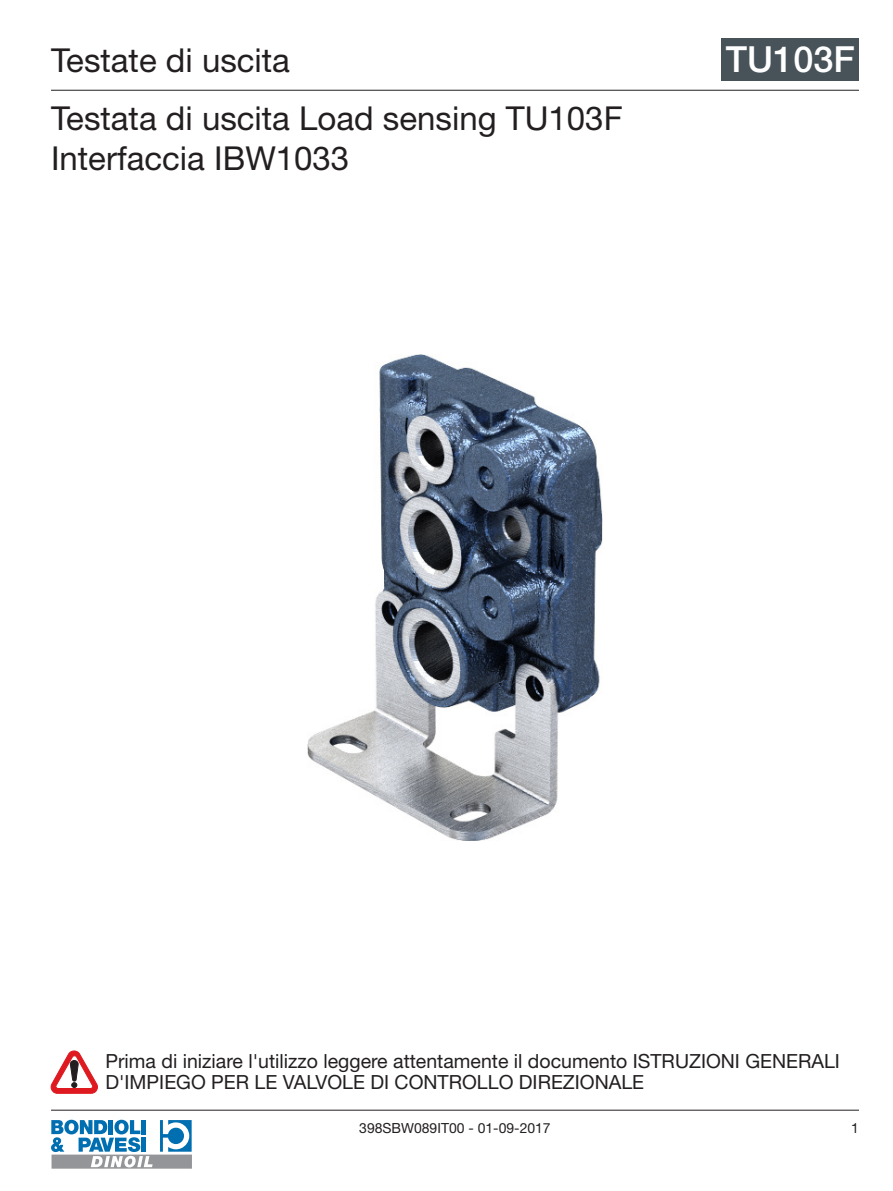
<style>
.page{position:relative;width:893px;height:1191px;background:#fff}
.page>*{position:absolute;margin:0;border:0;box-sizing:border-box;transform-origin:0 0}
.t1{font:500 36px "Helvetica Neue LT Std";color:#fff}
.blocco_disegno{font:33px/39.6px "Helvetica Neue LT Std";color:#231f20}
.mastro_testata{font:33px "Helvetica Neue LT Std";color:#231f20}
.blocco_disegno-2{font:19.5px/21px "Helvetica Neue LT Std";color:#231f20}
.codice{font:13.95px "Helvetica Neue LT Std";color:#231f20}
.numero_pagina{font:13.95px "Helvetica Neue LT Std";color:#231f20}
</style>
<div class="page">
<hr style="left:51px;top:90px;width:808px;height:1px;background:#231f20">
<hr style="left:51px;top:1109px;width:808px;height:1px;background:#231f20">
<svg style="left:51px;top:1119px;width:141px;height:49px"></svg>
<div style="left:721px;top:38px;width:138px;height:43px;background:#475359"></div>
<img style="left:308px;top:354px;width:294px;height:487px">
<svg style="left:51px;top:1050px;width:47px;height:43px"></svg>
<p class="mastro_testata" style="left:51px;top:41px;width:240px">Testate di uscita</p>
<p class="t1" style="left:726px;top:38px;width:130px">TU103F</p>
<p class="blocco_disegno" style="left:51px;top:98px;width:573px">Testata di uscita Load sensing TU103F<br>Interfaccia IBW1033</p>
<p class="blocco_disegno-2" style="left:105px;top:1050px;width:736px">Prima di iniziare l'utilizzo leggere attentamente il documento ISTRUZIONI GENERALI<br>D'IMPIEGO PER LE VALVOLE DI CONTROLLO DIREZIONALE</p>
<p class="codice" style="left:359px;top:1119px;width:193px">398SBW089IT00 - 01-09-2017</p>
<p class="numero_pagina" style="left:851px;top:1119px;width:9px">1</p>
</div>
